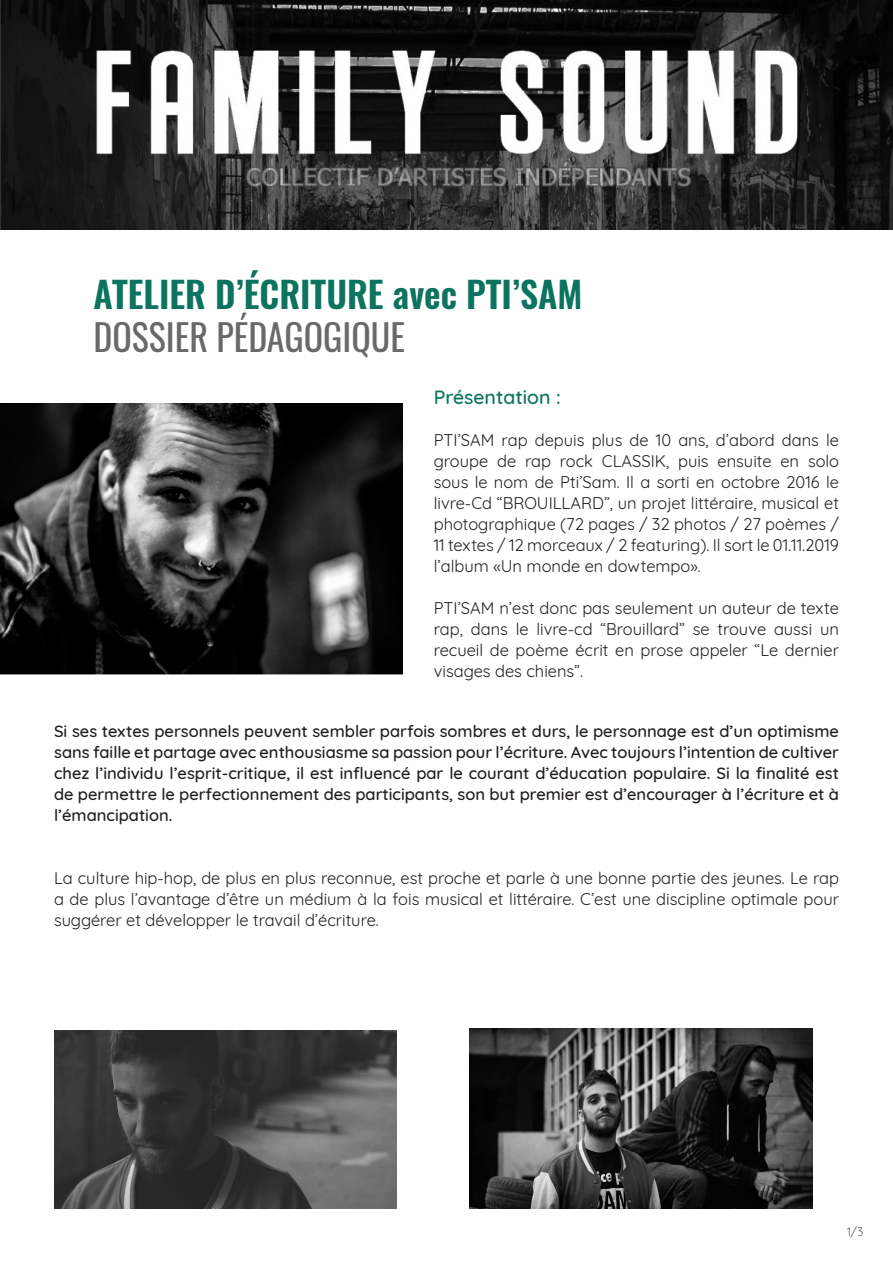
<style>
.page{position:relative;width:893px;height:1263px;background:#fff}
.page>*{position:absolute;margin:0;border:0;box-sizing:border-box;transform-origin:0 0}
.t1{font:600 36px "Oswald";color:#0c735f}
.t2{font:36px "Oswald";color:#69696c}
.t3{font:500 19.5px "Quicksand";color:#0c735f}
.t4{font:16.5px/21px "Quicksand";color:#231f20;text-align:justify}
.t5{font:500 16.5px/21px "Quicksand";color:#231f20;text-align:justify}
.t6{font:300 12px "Quicksand";color:#231f20}
</style>
<div class="page">
<img style="left:0;top:0;width:893px;height:229px">
<img style="left:0;top:404px;width:403px;height:270px">
<img style="left:54px;top:1030px;width:342px;height:179px">
<img style="left:469px;top:1029px;width:343px;height:180px">
<p class="t1" style="left:94px;top:270px;width:490px">ATELIER D’ÉCRITURE avec PTI’SAM</p>
<p class="t2" style="left:94px;top:313px;width:313px">DOSSIER PÉDAGOGIQUE</p>
<p class="t3" style="left:434px;top:382px;width:128px">Présentation :</p>
<p class="t4" style="left:434px;top:428px;width:407px">PTI’SAM rap depuis plus de 10 ans, d’abord dans le groupe de rap rock CLASSIK, puis ensuite en solo sous le nom de Pti’Sam. Il a sorti en octobre 2016 le livre-Cd “BROUILLARD”, un projet littéraire, musical et photographique (72 pages / 32 photos / 27 poèmes / 11 textes / 12 morceaux / 2 featuring). Il sort le 01.11.2019 l’album «Un monde en dowtempo».</p>
<p class="t4" style="left:434px;top:596px;width:407px">PTI’SAM n’est donc pas seulement un auteur de texte rap, dans le livre-cd “Brouillard” se trouve aussi un recueil de poème écrit en prose appeler “Le dernier visages des chiens”.</p>
<p class="t5" style="left:54px;top:719px;width:786px">Si ses textes personnels peuvent sembler parfois sombres et durs, le personnage est d’un optimisme sans faille et partage avec enthousiasme sa passion pour l’écriture. Avec toujours l’intention de cultiver chez l’individu l’esprit-critique, il est influencé par le courant d’éducation populaire. Si la finalité est de permettre le perfectionnement des participants, son but premier est d’encourager à l’écriture et à l’émancipation.</p>
<p class="t4" style="left:54px;top:865px;width:787px">La culture hip-hop, de plus en plus reconnue, est proche et parle à une bonne partie des jeunes. Le rap a de plus l’avantage d’être un médium à la fois musical et littéraire. C’est une discipline optimale pour suggérer et développer le travail d’écriture.</p>
<p class="t6" style="left:847px;top:1222px;width:18px">1/3</p>
</div>
